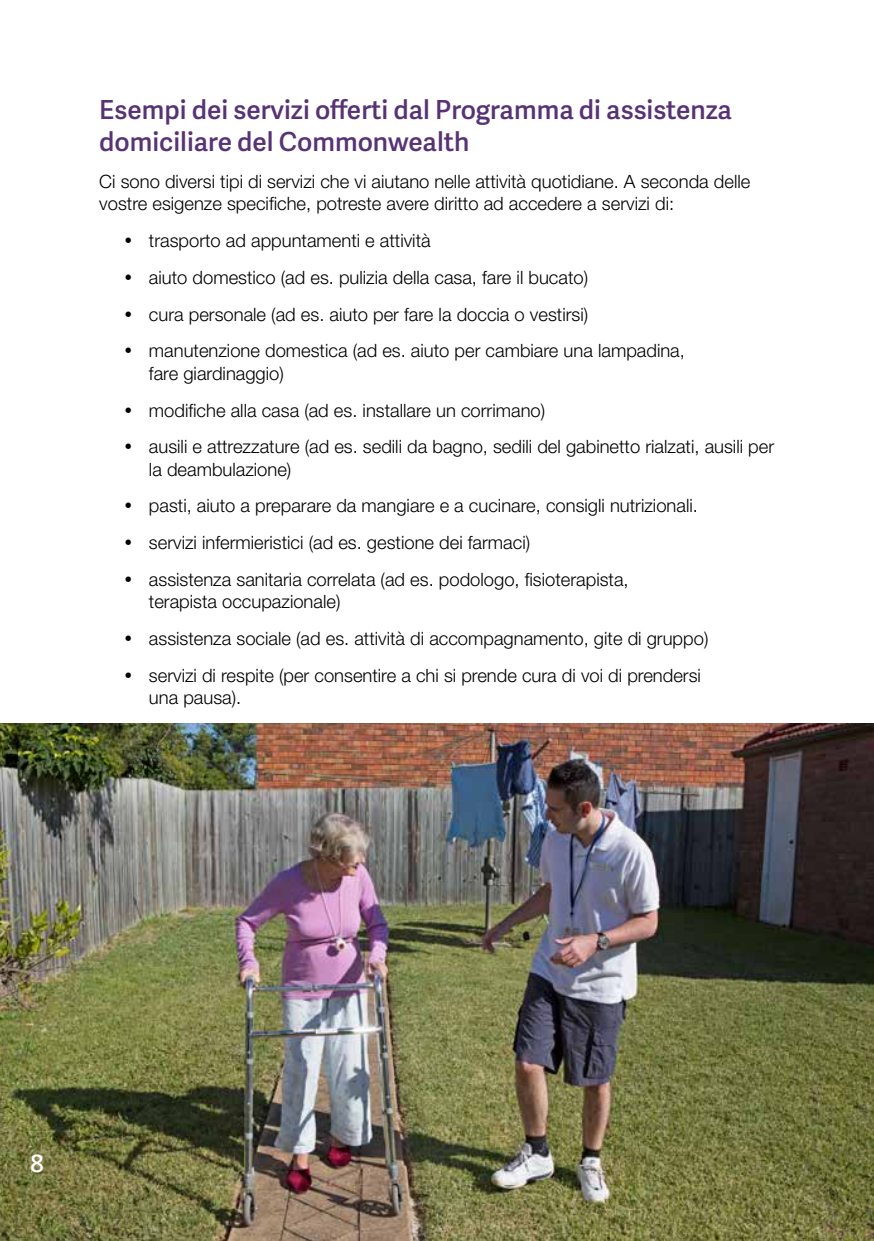
<style>
.page{position:relative;width:874px;height:1241px;background:#fff}
.page>*{position:absolute;margin:0;border:0;box-sizing:border-box;transform-origin:0 0}
.t1{font:600 26.25px/31.5px "Adelle Sans";color:#573275}
.t2{font:600 24.5px "Open Sans";color:#fff}
.t3{font:300 18.38px/36.9px "Helvetica Neue LT Std";color:#000}
</style>
<div class="page">
<img style="left:0;top:723px;width:873px;height:517px">
<h1 class="t1" style="left:99px;top:93px;width:633px">Esempi dei servizi offerti dal Programma di assistenza domiciliare del Commonwealth</h1>
<p class="t3" style="left:99px;top:170px;width:652px;line-height:22.1px">Ci sono diversi tipi di servizi che vi aiutano nelle attività quotidiane. A seconda delle vostre esigenze specifiche, potreste avere diritto ad accedere a servizi di:</p>
<p class="t3" style="left:149px;top:221px;width:537px">trasporto ad appuntamenti e attività<br>aiuto domestico (ad es. pulizia della casa, fare il bucato)<br>cura personale (ad es. aiuto per fare la doccia o vestirsi) manutenzione domestica (ad es. aiuto per cambiare una lampadina,</p>
<p class="t3" style="left:149px;top:354px;width:626px">fare giardinaggio)<br>modifiche alla casa (ad es. installare un corrimano)<br>ausili e attrezzature (ad es. sedili da bagno, sedili del gabinetto rialzati, ausili per</p>
<p class="t3" style="left:149px;top:450px;width:550px">la deambulazione)<br>pasti, aiuto a preparare da mangiare e a cucinare, consigli nutrizionali. servizi infermieristici (ad es. gestione dei farmaci)<br>assistenza sanitaria correlata (ad es. podologo, fisioterapista,</p>
<p class="t3" style="left:149px;top:583px;width:560px">terapista occupazionale)<br>assistenza sociale (ad es. attività di accompagnamento, gite di gruppo) servizi di respite (per consentire a chi si prende cura di voi di prendersi</p>
<p class="t3" style="left:149px;top:679px;width:94px">una pausa).</p>
<h2 class="t2" style="left:30px;top:1145px;width:15px">8</h2>
</div>
